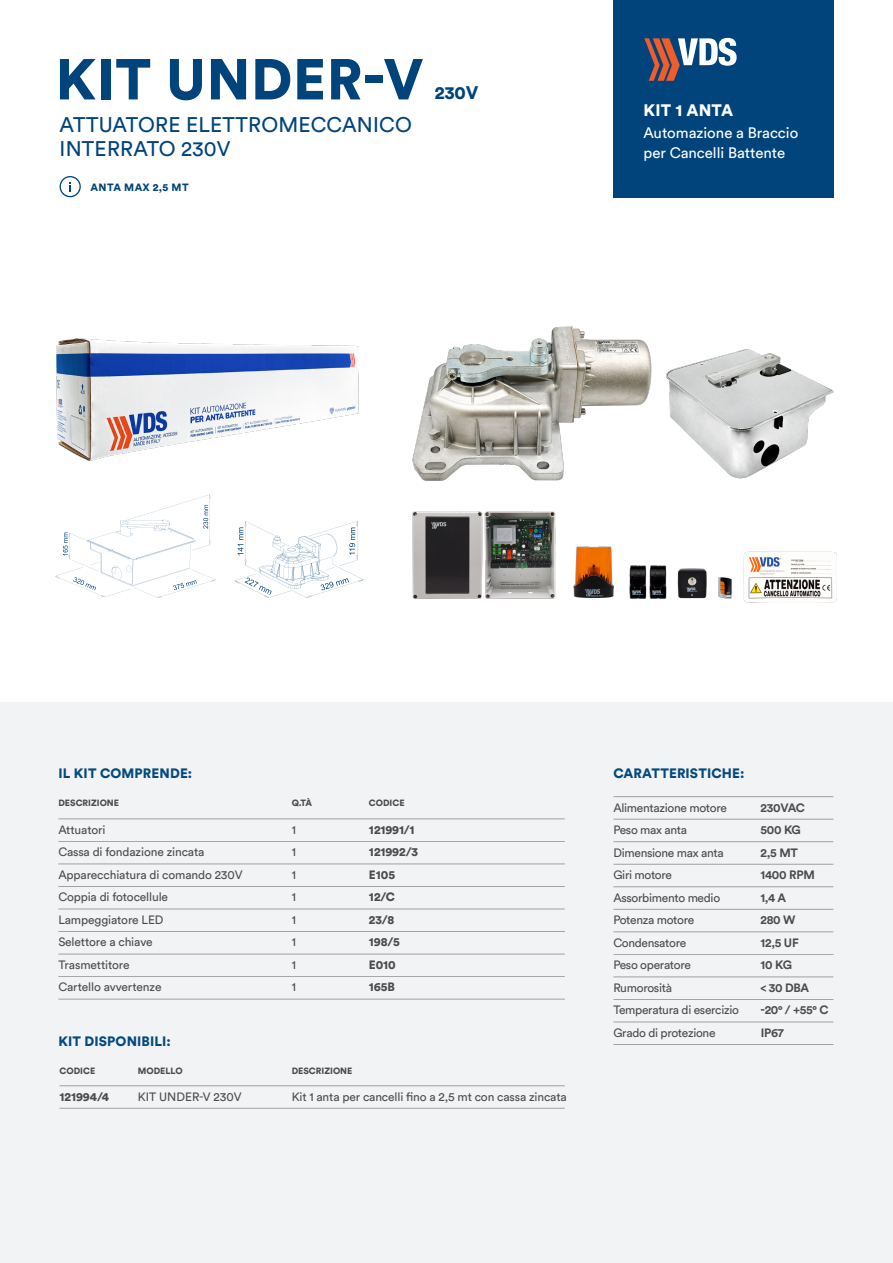
<style>
.page{position:relative;width:893px;height:1263px;background:#fff}
.page>*{position:absolute;margin:0;border:0;box-sizing:border-box;transform-origin:0 0}
.t1{font:900 57px "Circular Std";letter-spacing:.01em;color:#00447b}
.t2{font:21px "Circular Std";letter-spacing:.01em;color:#00447b}
.t3{font:900 18px "Circular Std";color:#00447b}
.t4{font:900 16.5px "Circular Std";letter-spacing:.01em;color:#fff}
.t5{font:15px "Circular Std";color:#fff}
.t6{font:900 13.5px "Circular Std";letter-spacing:.01em;color:#034a7e}
.t7{font:12px "Circular Std";letter-spacing:-.02em;color:#4b4c4d}
.t8{font:700 12px "Circular Std";letter-spacing:-.025em;color:#4b4c4d}
.t9{font:900 12px "Circular Std";letter-spacing:-.005em;color:#4b4c4d}
.t10{font:12px "Circular Std";color:#4b4c4d}
.t11{font:900 10.5px "Circular Std";letter-spacing:.035em;color:#00447b}
.t12{font:900 9px "Circular Std";color:#4b4c4d}
</style>
<div class="page">
<div style="left:0;top:703px;width:893px;height:560px;background:#f2f3f4"></div>
<svg style="left:60px;top:176px;width:21px;height:21px"></svg>
<hr style="left:60px;top:1085px;width:505px;height:1px;background:#4b4c4d">
<hr style="left:60px;top:1108px;width:505px;height:1px;background:#4b4c4d">
<hr style="left:58px;top:819px;width:507px;height:1px;background:#4b4c4d">
<hr style="left:58px;top:841px;width:507px;height:1px;background:#4b4c4d">
<hr style="left:58px;top:864px;width:507px;height:1px;background:#4b4c4d">
<hr style="left:58px;top:886px;width:507px;height:1px;background:#4b4c4d">
<hr style="left:58px;top:909px;width:507px;height:1px;background:#4b4c4d">
<hr style="left:58px;top:931px;width:507px;height:1px;background:#4b4c4d">
<hr style="left:58px;top:954px;width:507px;height:1px;background:#4b4c4d">
<hr style="left:58px;top:976px;width:507px;height:1px;background:#4b4c4d">
<hr style="left:58px;top:999px;width:507px;height:1px;background:#4b4c4d">
<hr style="left:613px;top:796px;width:220px;height:1px;background:#4b4c4d">
<hr style="left:613px;top:819px;width:220px;height:1px;background:#4b4c4d">
<hr style="left:613px;top:841px;width:220px;height:1px;background:#4b4c4d">
<hr style="left:613px;top:864px;width:220px;height:1px;background:#4b4c4d">
<hr style="left:613px;top:886px;width:220px;height:1px;background:#4b4c4d">
<hr style="left:613px;top:909px;width:220px;height:1px;background:#4b4c4d">
<hr style="left:613px;top:931px;width:220px;height:1px;background:#4b4c4d">
<hr style="left:613px;top:954px;width:220px;height:1px;background:#4b4c4d">
<hr style="left:613px;top:977px;width:220px;height:1px;background:#4b4c4d">
<hr style="left:613px;top:999px;width:220px;height:1px;background:#4b4c4d">
<hr style="left:613px;top:1022px;width:220px;height:1px;background:#4b4c4d">
<hr style="left:613px;top:1044px;width:220px;height:1px;background:#4b4c4d">
<div style="left:613px;top:0;width:220px;height:197px;background:#00447b"></div>
<svg style="left:644px;top:38px;width:93px;height:43px"></svg>
<img style="left:412px;top:325px;width:240px;height:156px">
<img style="left:666px;top:349px;width:168px;height:130px">
<svg style="left:235px;top:521px;width:129px;height:77px"></svg>
<svg style="left:55px;top:497px;width:161px;height:101px"></svg>
<img style="left:56px;top:338px;width:303px;height:159px">
<img style="left:412px;top:511px;width:144px;height:88px">
<img style="left:639px;top:565px;width:28px;height:34px">
<img style="left:677px;top:568px;width:30px;height:31px">
<img style="left:718px;top:577px;width:14px;height:22px">
<img style="left:573px;top:546px;width:66px;height:53px">
<img style="left:743px;top:551px;width:94px;height:52px">
<p class="t1" style="left:56px;top:41px;width:369px">KIT UNDER-V</p>
<p class="t2" style="left:60px;top:112px;width:354px">ATTUATORE ELETTROMECCANICO</p>
<p class="t2" style="left:60px;top:136px;width:173px">INTERRATO 230V</p>
<p class="t11" style="left:90px;top:180px;width:100px">ANTA MAX 2,5 MT</p>
<p class="t3" style="left:435px;top:81px;width:45px">230V</p>
<p class="t4" style="left:643px;top:99px;width:91px">KIT 1 ANTA</p>
<p class="t5" style="left:643px;top:124px;width:156px">Automazione a Braccio</p>
<p class="t5" style="left:643px;top:143px;width:143px">per Cancelli Battente</p>
<p class="t6" style="left:58px;top:764px;width:135px">IL KIT COMPRENDE:</p>
<p class="t12" style="left:58px;top:797px;width:62px">DESCRIZIONE</p>
<p class="t12" style="left:292px;top:797px;width:22px">Q.TÀ</p>
<p class="t12" style="left:369px;top:797px;width:37px">CODICE</p>
<p class="t7" style="left:292px;top:822px;width:6px">1</p>
<p class="t7" style="left:292px;top:845px;width:6px">1</p>
<p class="t7" style="left:292px;top:867px;width:6px">1</p>
<p class="t7" style="left:292px;top:890px;width:6px">1</p>
<p class="t7" style="left:292px;top:912px;width:6px">1</p>
<p class="t7" style="left:292px;top:935px;width:6px">1</p>
<p class="t7" style="left:292px;top:957px;width:6px">1</p>
<p class="t7" style="left:292px;top:980px;width:6px">1</p>
<p class="t7" style="left:58px;top:822px;width:49px">Attuatori</p>
<p class="t7" style="left:58px;top:845px;width:148px">Cassa di fondazione zincata</p>
<p class="t7" style="left:58px;top:867px;width:186px">Apparecchiatura di comando 230V</p>
<p class="t7" style="left:58px;top:890px;width:111px">Coppia di fotocellule</p>
<p class="t7" style="left:58px;top:912px;width:107px">Lampeggiatore LED</p>
<p class="t7" style="left:58px;top:935px;width:96px">Selettore a chiave</p>
<p class="t7" style="left:58px;top:957px;width:73px">Trasmettitore</p>
<p class="t7" style="left:58px;top:980px;width:105px">Cartello avvertenze</p>
<p class="t9" style="left:369px;top:821px;width:47px">121991/1</p>
<p class="t9" style="left:369px;top:844px;width:51px">121992/3</p>
<p class="t9" style="left:369px;top:866px;width:28px">E105</p>
<p class="t9" style="left:369px;top:889px;width:28px">12/C</p>
<p class="t9" style="left:369px;top:911px;width:27px">23/8</p>
<p class="t9" style="left:369px;top:934px;width:32px">198/5</p>
<p class="t9" style="left:369px;top:956px;width:28px">E010</p>
<p class="t9" style="left:369px;top:979px;width:27px">165B</p>
<p class="t6" style="left:58px;top:1032px;width:114px">KIT DISPONIBILI:</p>
<p class="t12" style="left:60px;top:1065px;width:37px">CODICE</p>
<p class="t12" style="left:292px;top:1065px;width:62px">DESCRIZIONE</p>
<p class="t9" style="left:60px;top:1088px;width:51px">121994/4</p>
<p class="t12" style="left:138px;top:1065px;width:46px">MODELLO</p>
<p class="t10" style="left:138px;top:1089px;width:105px">KIT UNDER-V 230V</p>
<p class="t7" style="left:292px;top:1089px;width:277px">Kit 1 anta per cancelli fino a 2,5 mt con cassa zincata</p>
<p class="t6" style="left:613px;top:764px;width:133px">CARATTERISTICHE:</p>
<p class="t7" style="left:613px;top:800px;width:115px">Alimentazione motore</p>
<p class="t7" style="left:613px;top:822px;width:75px">Peso max anta</p>
<p class="t7" style="left:613px;top:845px;width:112px">Dimensione max anta</p>
<p class="t7" style="left:613px;top:867px;width:60px">Giri motore</p>
<p class="t7" style="left:613px;top:890px;width:108px">Assorbimento medio</p>
<p class="t7" style="left:613px;top:912px;width:82px">Potenza motore</p>
<p class="t7" style="left:613px;top:935px;width:74px">Condensatore</p>
<p class="t7" style="left:613px;top:957px;width:79px">Peso operatore</p>
<p class="t7" style="left:613px;top:980px;width:60px">Rumorosità</p>
<p class="t7" style="left:613px;top:1002px;width:127px">Temperatura di esercizio</p>
<p class="t7" style="left:613px;top:1025px;width:104px">Grado di protezione</p>
<p class="t8" style="left:761px;top:799px;width:46px">230VAC</p>
<p class="t8" style="left:761px;top:822px;width:42px">500 KG</p>
<p class="t8" style="left:761px;top:844px;width:39px">2,5 MT</p>
<p class="t8" style="left:761px;top:867px;width:56px">1400 RPM</p>
<p class="t8" style="left:761px;top:889px;width:27px">1,4 A</p>
<p class="t8" style="left:761px;top:912px;width:36px">280 W</p>
<p class="t8" style="left:761px;top:934px;width:40px">12,5 UF</p>
<p class="t8" style="left:761px;top:957px;width:33px">10 KG</p>
<p class="t8" style="left:761px;top:979px;width:50px">&lt; 30 DBA</p>
<p class="t8" style="left:761px;top:1002px;width:70px">-20° / +55° C</p>
<p class="t8" style="left:761px;top:1024px;width:25px">IP67</p>
</div>
